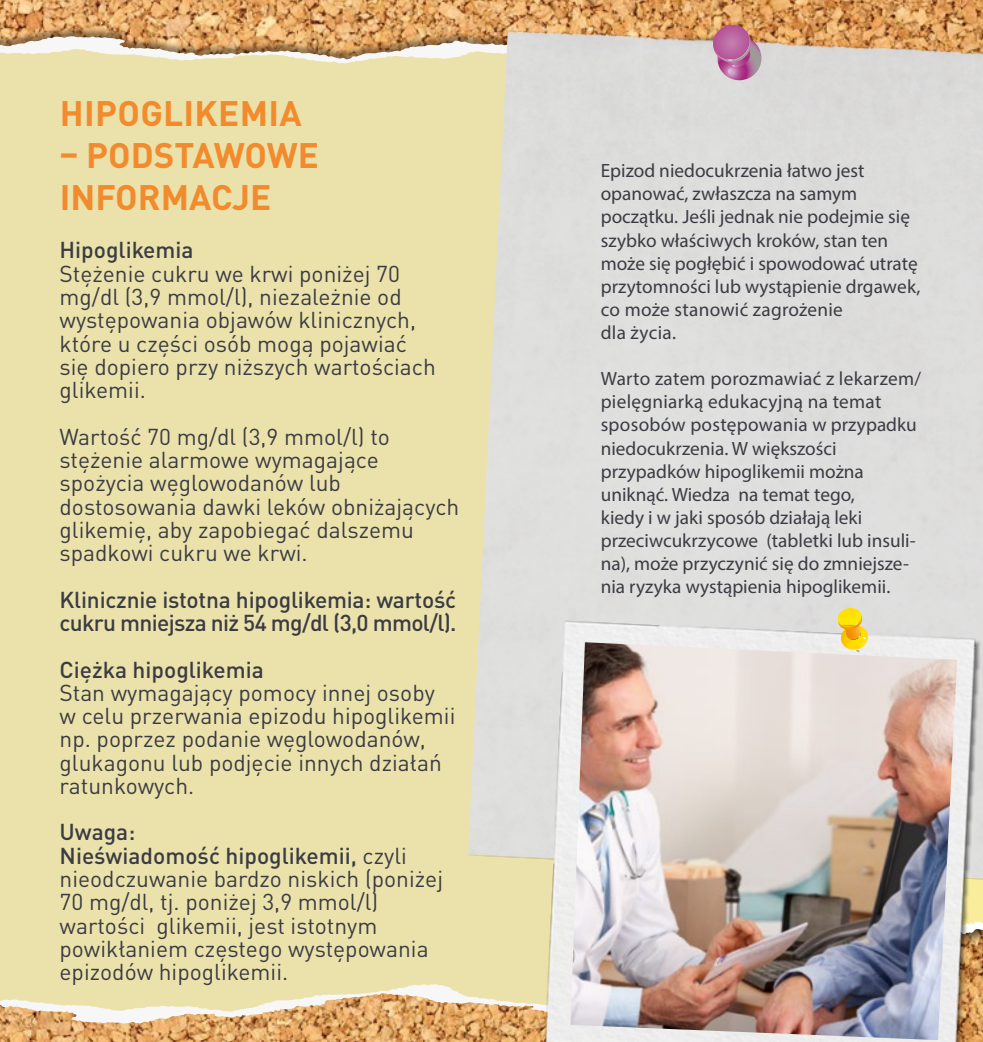
<style>
.page{position:relative;width:983px;height:1042px;background:#fff}
.page>*{position:absolute;margin:0;border:0;box-sizing:border-box;transform-origin:0 0}
.t1{font:700 35px/42px "DIN Pro";color:#f28b2d}
.t2{font:22.75px/23.3px "DIN Pro";color:#3b3c43}
.t3{font:500 22.75px/23.3px "DIN Pro";letter-spacing:-.01em;color:#3b3c43}
.t4{font:19.25px/23.1px "Myriad Pro";color:#3b3c43}
.s1{font-weight:500}
</style>
<div class="page">
<img style="left:0;top:0;width:982px;height:1042px">
<div style="left:0;top:945px;width:530px;height:39px;background:#ebe2ab"></div>
<svg style="left:0;top:984px;width:530px;height:39px"></svg>
<div style="left:0;top:80px;width:530px;height:865px;background:#ebe2ab"></div>
<img style="left:467px;top:8px;width:515px;height:878px">
<svg style="left:0;top:25px;width:761px;height:55px;background:#dac2a1"></svg>
<img style="left:530px;top:606px;width:452px;height:436px">
<img style="left:570px;top:642px;width:386px;height:398px">
<svg style="left:836px;top:608px;width:33px;height:44px"></svg>
<h1 class="t1" style="left:60px;top:91px;width:243px">HIPOGLIKEMIA</h1>
<h1 class="t1" style="left:60px;top:133px;width:261px">– PODSTAWOWE<br>INFORMACJE</h1>
<p class="t3" style="left:60px;top:236px;width:135px">Hipoglikemia</p>
<p class="t2" style="left:60px;top:261px;width:377px">Stężenie cukru we krwi poniżej 70 mg/dl (3,9 mmol/l), niezależnie od występowania objawów klinicznych, które u części osób mogą pojawiać się dopiero przy niższych wartościach glikemii.</p>
<p class="t2" style="left:60px;top:424px;width:401px">Wartość 70 mg/dl (3,9 mmol/l) to stężenie alarmowe wymagające spożycia węglowodanów lub dostosowania dawki leków obniżających glikemię, aby zapobiegać dalszemu spadkowi cukru we krwi.</p>
<p class="t3" style="left:60px;top:585px;width:398px">Klinicznie istotna hipoglikemia: wartość cukru mniejsza niż 54 mg/dl (3,0 mmol/l).</p>
<p class="t3" style="left:60px;top:655px;width:206px">Ciężka hipoglikemia</p>
<p class="t2" style="left:60px;top:680px;width:397px">Stan wymagający pomocy innej osoby w celu przerwania epizodu hipoglikemii np. poprzez podanie węglowodanów, glukagonu lub podjęcie innych działań ratunkowych.</p>
<p class="t2" style="left:60px;top:819px;width:385px"><span class="s1">Uwaga:<br>Nieświadomość hipoglikemii,</span> czyli nieodczuwanie bardzo niskich (poniżej<br>70 mg/dl, tj. poniżej 3,9 mmol/l) wartości glikemii, jest istotnym powikłaniem częstego występowania epizodów hipoglikemii.</p>
<p class="t4" style="left:600px;top:159px;width:321px">Epizod niedocukrzenia łatwo jest opanować, zwłaszcza na samym początku. Jeśli jednak nie podejmie się szybko właściwych kroków, stan ten może się pogłębić i spowodować utratę przytomności lub wystąpienie drgawek, co może stanowić zagrożenie<br>dla życia.</p>
<p class="t4" style="left:600px;top:367px;width:322px">Warto zatem porozmawiać z lekarzem/ pielęgniarką edukacyjną na temat sposobów postępowania w przypadku niedocukrzenia. W większości przypadków hipoglikemii można uniknąć. Wiedza na temat tego,<br>kiedy i w jaki sposób działają leki przeciwcukrzycowe (tabletki lub insuli&shy;na), może przyczynić się do zmniejsze&shy;nia ryzyka wystąpienia hipoglikemii.</p>
</div>
